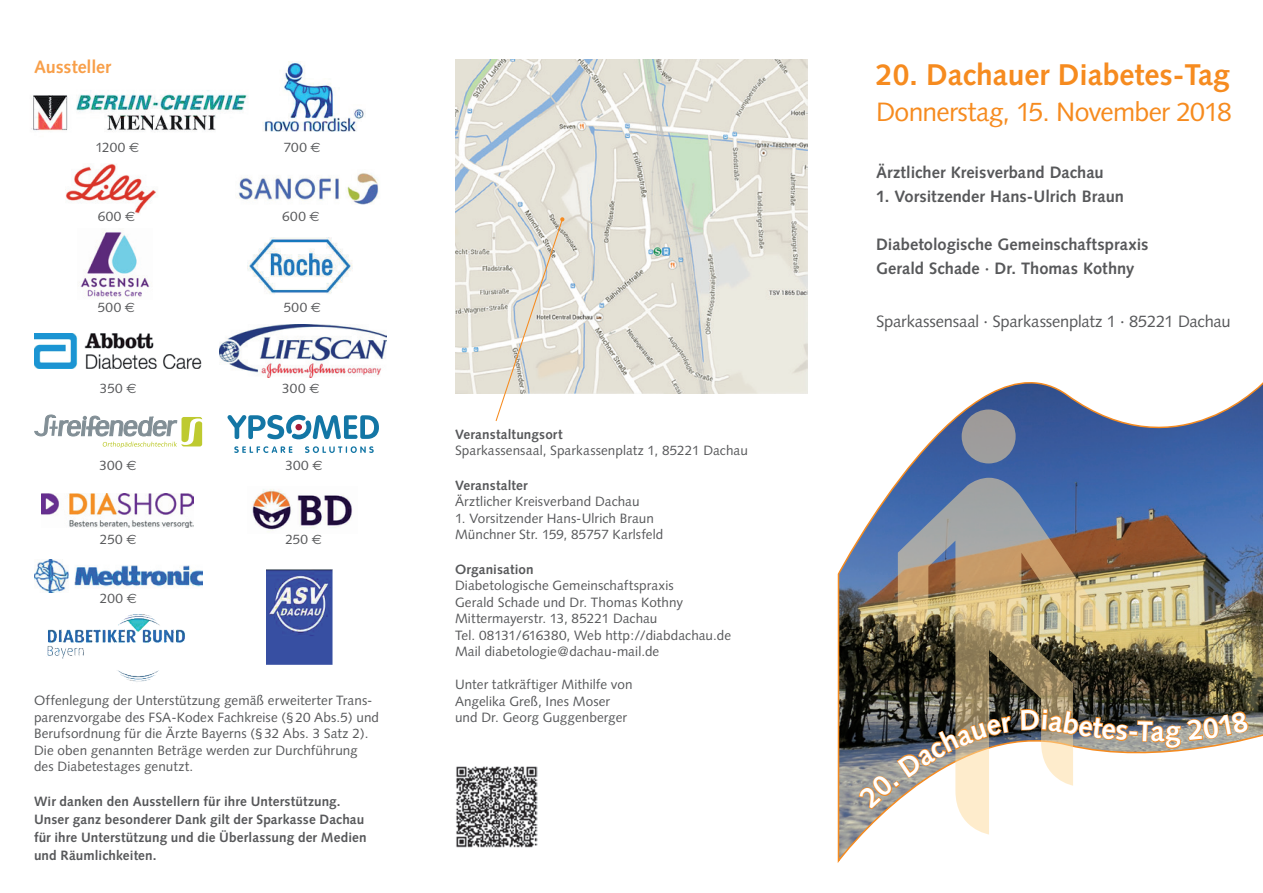
<style>
.page{position:relative;width:1263px;height:893px;background:#fff}
.page>*{position:absolute;margin:0;border:0;box-sizing:border-box;transform-origin:0 0}
.t1{font:700 30px "Syntax";color:#f68b1f}
.t2{font:700 28.5px "Syntax";color:#fff}
.t3{font:26.55px "Syntax";letter-spacing:-.03em;color:#f68b1f}
.t4{font:700 18px "Syntax";letter-spacing:-.005em;color:#f89f49}
.t5{font:700 16.5px/24px "Syntax";color:#57585a}
.t6{font:16.5px "Syntax";letter-spacing:-.01em;color:#57585a}
.t7{font:13.5px/16.5px "Syntax";letter-spacing:.005em;color:#57585a}
.t8{font:700 13.5px/18px "Syntax";letter-spacing:.01em;color:#57585a}
.s1{font-family:"Euro Sans"}
</style>
<div class="page">
<img style="left:66px;top:163px;width:91px;height:51px">
<img style="left:837px;top:382px;width:426px;height:480px">
<img style="left:456px;top:766px;width:81px;height:81px">
<img style="left:35px;top:334px;width:167px;height:34px">
<img style="left:31px;top:90px;width:217px;height:41px">
<img style="left:47px;top:614px;width:138px;height:68px">
<img style="left:35px;top:560px;width:167px;height:32px">
<img style="left:238px;top:173px;width:141px;height:32px">
<img style="left:455px;top:60px;width:353px;height:333px">
<img style="left:248px;top:237px;width:105px;height:57px">
<svg style="left:495px;top:217px;width:69px;height:204px"></svg>
<svg style="left:898px;top:409px;width:213px;height:425px;background:#89898a"></svg>
<img style="left:251px;top:489px;width:101px;height:43px">
<img style="left:219px;top:325px;width:168px;height:53px">
<img style="left:263px;top:61px;width:101px;height:70px">
<img style="left:42px;top:493px;width:152px;height:34px">
<img style="left:80px;top:230px;width:70px;height:68px">
<img style="left:267px;top:570px;width:65px;height:95px">
<svg style="left:35px;top:415px;width:167px;height:33px"></svg>
<svg style="left:234px;top:446px;width:58px;height:7px"></svg>
<svg style="left:305px;top:446px;width:69px;height:7px"></svg>
<svg style="left:227px;top:415px;width:152px;height:25px"></svg>
<img style="left:858px;top:715px;width:154px;height:95px">
<img style="left:1020px;top:631px;width:229px;height:205px">
<h3 class="t4" style="left:34px;top:57px;width:79px">Aussteller</h3>
<p class="t7" style="left:95px;top:139px;width:45px">1200 <span class="s1">€</span></p>
<p class="t7" style="left:284px;top:139px;width:38px">700 <span class="s1">€</span></p>
<p class="t7" style="left:98px;top:208px;width:39px">600 <span class="s1">€</span></p>
<p class="t7" style="left:282px;top:208px;width:39px">600 <span class="s1">€</span></p>
<p class="t7" style="left:98px;top:299px;width:39px">500 <span class="s1">€</span></p>
<p class="t7" style="left:284px;top:299px;width:39px">500 <span class="s1">€</span></p>
<p class="t7" style="left:100px;top:380px;width:38px">350 <span class="s1">€</span></p>
<p class="t7" style="left:282px;top:380px;width:39px">300 <span class="s1">€</span></p>
<p class="t7" style="left:99px;top:457px;width:39px">300 <span class="s1">€</span></p>
<p class="t7" style="left:285px;top:457px;width:39px">300 <span class="s1">€</span></p>
<p class="t7" style="left:100px;top:531px;width:38px">250 <span class="s1">€</span></p>
<p class="t7" style="left:285px;top:531px;width:38px">250 <span class="s1">€</span></p>
<p class="t7" style="left:100px;top:590px;width:38px">200 <span class="s1">€</span></p>
<p class="t7" style="left:34px;top:692px;width:347px">Offenlegung der Unterstützung gemäß erweiterter Trans&shy;parenzvorgabe des FSA-Kodex Fachkreise (§20 Abs.5) und Berufsordnung für die Ärzte Bayerns (§32 Abs. 3 Satz 2).<br>Die oben genannten Beträge werden zur Durchführung des Diabetestages genutzt.</p>
<p class="t8" style="left:34px;top:792px;width:334px">Wir danken den Ausstellern für ihre Unterstützung.<br>Unser ganz besonderer Dank gilt der Sparkasse Dachau für ihre Unterstützung und die Überlassung der Medien und Räumlichkeiten.</p>
<p class="t8" style="left:455px;top:425px;width:109px">Veranstaltungsort</p>
<p class="t7" style="left:455px;top:442px;width:294px">Sparkassensaal, Sparkassenplatz 1, 85221 Dachau</p>
<p class="t8" style="left:455px;top:476px;width:74px">Veranstalter</p>
<p class="t7" style="left:455px;top:493px;width:186px">Ärztlicher Kreisverband Dachau</p>
<p class="t7" style="left:455px;top:510px;width:210px">1. Vorsitzender Hans-Ulrich Braun<br>Münchner Str. 159, 85757 Karlsfeld</p>
<p class="t8" style="left:455px;top:560px;width:80px">Organisation</p>
<p class="t7" style="left:455px;top:577px;width:278px">Diabetologische Gemeinschaftspraxis<br>Gerald Schade und Dr. Thomas Kothny Mittermayerstr. 13, 85221 Dachau<br>Tel. 08131/616380, Web http://diabdachau.de Mail diabetologie@dachau-mail.de</p>
<p class="t7" style="left:455px;top:676px;width:179px">Unter tatkräftiger Mithilfe von<br>Angelika Greß, Ines Moser und Dr. Georg Guggenberger</p>
<h1 class="t1" style="left:876px;top:57px;width:355px">20. Dachauer Diabetes-Tag</h1>
<h3 class="t3" style="left:876px;top:96px;width:357px">Donnerstag, 15. November 2018</h3>
<p class="t5" style="left:876px;top:160px;width:229px">Ärztlicher Kreisverband Dachau</p>
<p class="t5" style="left:876px;top:184px;width:250px">1. Vorsitzender Hans-Ulrich Braun</p>
<p class="t5" style="left:876px;top:232px;width:274px">Diabetologische Gemeinschaftspraxis<br>Gerald Schade · Dr. Thomas Kothny</p>
<p class="t6" style="left:876px;top:312px;width:356px">Sparkassensaal · Sparkassenplatz 1 · 85221 Dachau</p>
<h2 class="t2" style="left:1150px;top:715px;width:16px">a</h2>
</div>
